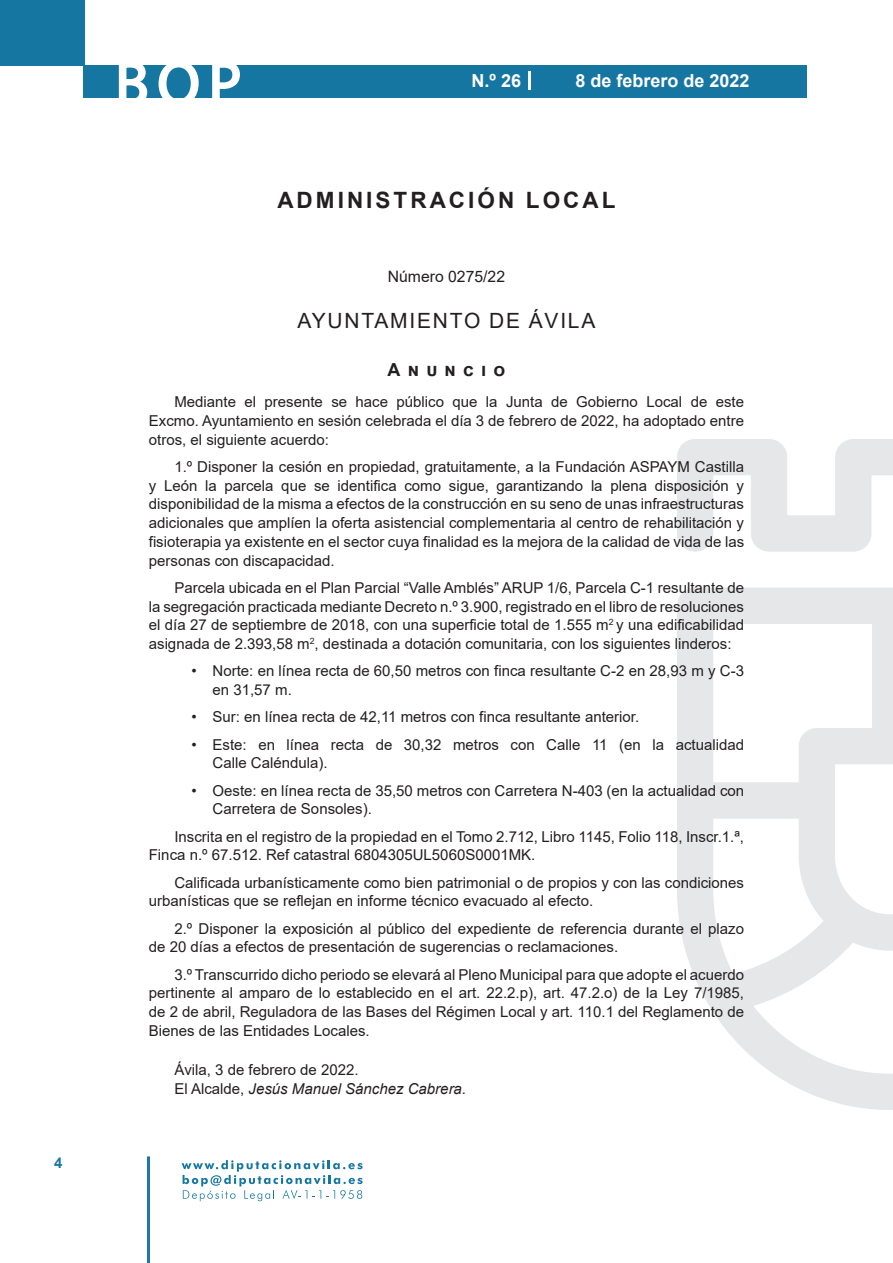
<style>
.page{position:relative;width:893px;height:1263px;background:#fff}
.page>*{position:absolute;margin:0;border:0;box-sizing:border-box;transform-origin:0 0}
.t1{font:500 61.5px "Avant Garde";color:#fff}
.t2{font:700 22.5px "Arial";letter-spacing:.135em;color:#231f20}
.t3{font:21px "Arial";letter-spacing:.085em;color:#231f20}
.t4{font:700 18px "Arial";color:#fff}
.t5{font:700 18px "Arial";letter-spacing:.4em;color:#231f20}
.t6{font:15.75px "Arial";color:#231f20}
.t7{font:15px/18.8px "Arial";color:#231f20}
.t8{font:700 15px "Arial";color:#1d76a4}
.s1{font-style:italic}
</style>
<div class="page">
<div style="left:0;top:0;width:85px;height:65px;background:#1676a2"></div>
<div style="left:84px;top:65px;width:723px;height:33px;background:#1676a2"></div>
<svg style="left:118px;top:65px;width:30px;height:33px"></svg>
<svg style="left:158px;top:65px;width:41px;height:33px"></svg>
<svg style="left:212px;top:65px;width:28px;height:33px"></svg>
<svg style="left:182px;top:1160px;width:181px;height:41px"></svg>
<hr style="left:147px;top:1156px;width:3px;height:107px;background:#1d76a4">
<svg style="left:529px;top:71px;width:2px;height:19px"></svg>
<svg style="left:677px;top:439px;width:216px;height:671px"></svg>
<p class="t8" style="left:54px;top:1152px;width:10px">4</p>
<h1 class="t1" style="left:115px;top:46px;width:128px">BOP</h1>
<p class="t4" style="left:472px;top:68px;width:51px">N.º 26</p>
<p class="t4" style="left:575px;top:68px;width:176px">8 de febrero de 2022</p>
<h2 class="t2" style="left:277px;top:184px;width:340px">ADMINISTRACIÓN LOCAL</h2>
<p class="t6" style="left:388px;top:266px;width:119px">Número 0275/22</p>
<h3 class="t3" style="left:297px;top:307px;width:299px">AYUNTAMIENTO DE ÁVILA</h3>
<p class="t5" style="left:388px;top:356px;width:119px">Anuncio</p>
<p class="t7" style="left:149px;top:392px;width:597px;text-align:justify;text-indent:26px">Mediante el presente se hace público que la Junta de Gobierno Local de este Excmo. Ayuntamiento en sesión celebrada el día 3 de febrero de 2022, ha adoptado entre otros, el siguiente acuerdo:</p>
<p class="t7" style="left:149px;top:457px;width:597px;text-align:justify;text-indent:26px">1.º Disponer la cesión en propiedad, gratuitamente, a la Fundación ASPAYM Castilla y León la parcela que se identifica como sigue, garantizando la plena disposición y disponibilidad de la misma a efectos de la construcción en su seno de unas infraestructuras adicionales que amplíen la oferta asistencial complementaria al centro de rehabilitación y fisioterapia ya existente en el sector cuya finalidad es la mejora de la calidad de vida de las personas con discapacidad.</p>
<p class="t7" style="left:149px;top:578px;width:597px;text-align:justify;text-indent:26px">Parcela ubicada en el Plan Parcial “Valle Amblés” ARUP 1/6, Parcela C-1 resultante de la segregación practicada mediante Decreto n.º 3.900, registrado en el libro de resoluciones el día 27 de septiembre de 2018, con una superficie total de 1.555 m<sup>2</sup> y una edificabilidad asignada de 2.393,58 m<sup>2</sup>, destinada a dotación comunitaria, con los siguientes linderos:</p>
<p class="t7" style="left:213px;top:661px;width:533px;text-indent:-21px">• Norte: en línea recta de 60,50 metros con finca resultante C-2 en 28,93 m y C-3 en 31,57 m.</p>
<p class="t7" style="left:191px;top:708px;width:449px">• Sur: en línea recta de 42,11 metros con finca resultante anterior.</p>
<p class="t7" style="left:213px;top:735px;width:533px;text-indent:-21px">• Este: en línea recta de 30,32 metros con Calle 11 (en la actualidad<br>Calle Caléndula).</p>
<p class="t7" style="left:213px;top:781px;width:533px;text-indent:-21px">• Oeste: en línea recta de 35,50 metros con Carretera N-403 (en la actualidad con<br>Carretera de Sonsoles).</p>
<p class="t7" style="left:149px;top:827px;width:597px;text-indent:26px">Inscrita en el registro de la propiedad en el Tomo 2.712, Libro 1145, Folio 118, Inscr.1.ª,<br>Finca n.º 67.512. Ref catastral 6804305UL5060S0001MK.</p>
<p class="t7" style="left:149px;top:873px;width:597px;text-indent:26px">Calificada urbanísticamente como bien patrimonial o de propios y con las condiciones urbanísticas que se reflejan en informe técnico evacuado al efecto.</p>
<p class="t7" style="left:149px;top:919px;width:597px;text-indent:26px">2.º Disponer la exposición al público del expediente de referencia durante el plazo de 20 días a efectos de presentación de sugerencias o reclamaciones.</p>
<p class="t7" style="left:149px;top:965px;width:597px;text-align:justify;text-indent:26px">3.º Transcurrido dicho periodo se elevará al Pleno Municipal para que adopte el acuerdo pertinente al amparo de lo establecido en el art. 22.2.p), art. 47.2.o) de la Ley 7/1985, de 2 de abril, Reguladora de las Bases del Régimen Local y art. 110.1 del Reglamento de Bienes de las Entidades Locales.</p>
<p class="t7" style="left:174px;top:1060px;width:293px">Ávila, 3 de febrero de 2022.<br>El Alcalde, <span class="s1">Jesús Manuel Sánchez Cabrera.</span></p>
</div>
